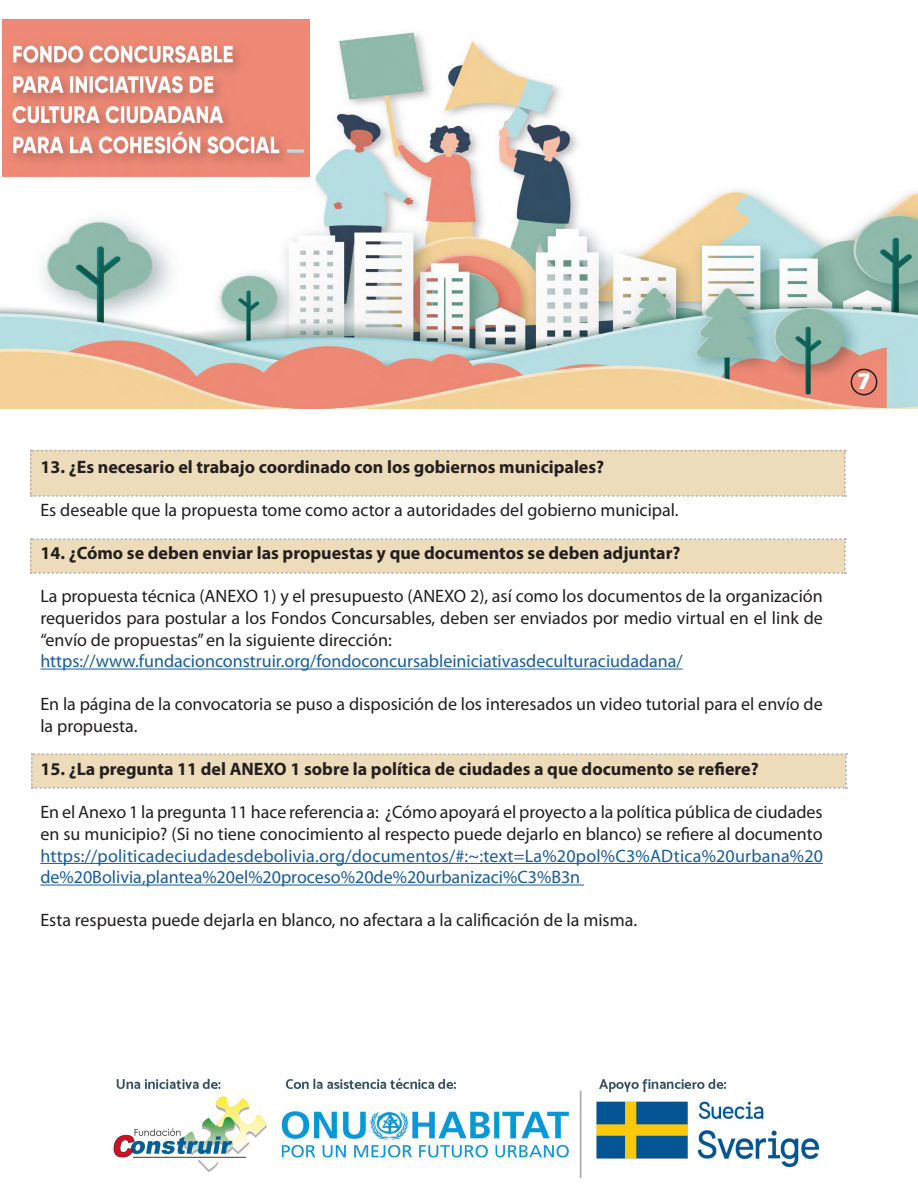
<style>
.page{position:relative;width:918px;height:1188px;background:#fff}
.page>*{position:absolute;margin:0;border:0;box-sizing:border-box;transform-origin:0 0}
.t1{font:900 24px "Amplitude";color:#fff}
.t2{font:18px/21.6px "Myriad Pro";color:#231f20;text-align:justify}
.t3{font:700 18px "Myriad Pro";color:#231f20}
.t4{font:18px "Myriad Pro";color:#175d9e}
.s1{color:#175d9e}
</style>
<div class="page">
<img style="left:113px;top:1078px;width:707px;height:100px">
<img style="left:0;top:19px;width:918px;height:389px">
<div style="left:851px;top:369px;width:26px;height:26px;border:2px solid #231f20;border-radius:50%"></div>
<img style="left:2px;top:20px;width:308px;height:164px">
<svg style="left:31px;top:753px;width:816px;height:36px;background:#ebdbbc"></svg>
<svg style="left:30px;top:538px;width:816px;height:36px;background:#ebdbbc"></svg>
<div style="left:30px;top:450px;width:816px;height:47px;background:#eddcba"></div>
<hr style="left:40px;top:669px;width:643px;height:1px;background:#175d9e">
<hr style="left:40px;top:863px;width:783px;height:1px;background:#175d9e">
<hr style="left:40px;top:885px;width:544px;height:1px;background:#175d9e">
<p class="t3" style="left:40px;top:457px;width:565px">13. ¿Es necesario el trabajo coordinado con los gobiernos municipales?</p>
<p class="t2" style="left:40px;top:500px;width:640px">Es deseable que la propuesta tome como actor a autoridades del gobierno municipal.</p>
<p class="t3" style="left:40px;top:543px;width:642px">14. ¿Cómo se deben enviar las propuestas y que documentos se deben adjuntar?</p>
<p class="t2" style="left:40px;top:586px;width:784px">La propuesta técnica (ANEXO 1) y el presupuesto (ANEXO 2), así como los documentos de la organización requeridos para postular a los Fondos Concursables, deben ser enviados por medio virtual en el link de “envío de propuestas” en la siguiente dirección:</p>
<p class="t4" style="left:40px;top:651px;width:644px">https://www.fundacionconstruir.org/fondoconcursableiniciativasdeculturaciudadana/</p>
<p class="t2" style="left:40px;top:694px;width:784px">En la página de la convocatoria se puso a disposición de los interesados un video tutorial para el envío de la propuesta.</p>
<p class="t3" style="left:40px;top:759px;width:720px">15. ¿La pregunta 11 del ANEXO 1 sobre la política de ciudades a que documento se refiere?</p>
<p class="t2" style="left:40px;top:802px;width:784px">En el Anexo 1 la pregunta 11 hace referencia a: ¿Cómo apoyará el proyecto a la política pública de ciudades en su municipio? (Si no tiene conocimiento al respecto puede dejarlo en blanco) se refiere al documento <span class="s1">https://politicadeciudadesdebolivia.org/documentos/#:~:text=La%20pol%C3%ADtica%20urbana%20 de%20Bolivia,plantea%20el%20proceso%20de%20urbanizaci%C3%B3n</span></p>
<p class="t2" style="left:40px;top:910px;width:598px">Esta respuesta puede dejarla en blanco, no afectara a la calificación de la misma.</p>
<h1 class="t1" style="left:858px;top:367px;width:14px">7</h1>
</div>
